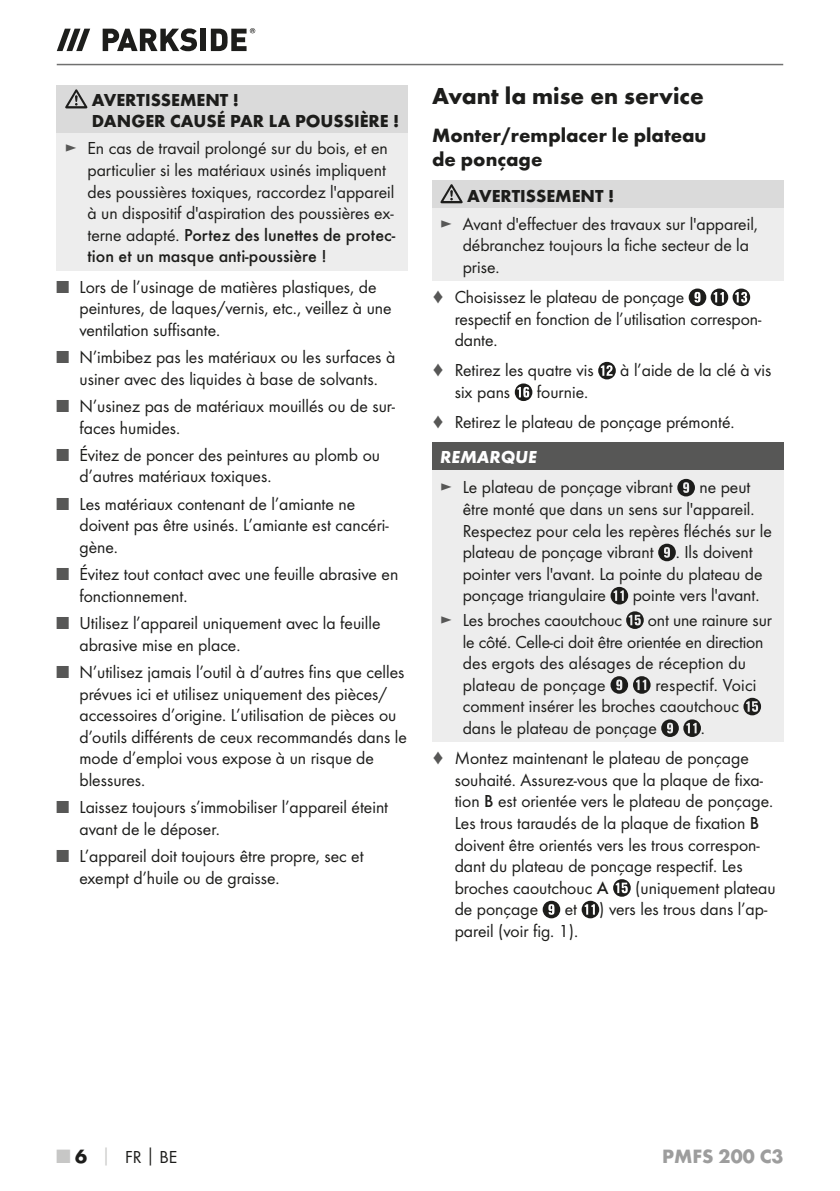
<style>
.page{position:relative;width:840px;height:1191px;background:#fff}
.page>*{position:absolute;margin:0;border:0;box-sizing:border-box;transform-origin:0 0}
.t1{font:700 24px "Futura";color:#1d1d1b}
.t2{font:700 20px/24px "Futura";color:#1d1d1b}
.t3{font:700 20px "Futura";color:#9d9d9d}
.t4{font:18px/21.6px "Futura Boo";color:#1d1d1b}
.t5{font:500 18px/21.6px "Futura";color:#1d1d1b}
.t6{font:700 18px/21.6px "Futura";color:#1d1d1b}
.t7{font:italic 700 18px "Futura";color:#fff}
.s1{color:#575756}
.s2{font-family:"Futura Boo";font-weight:400}
.s3{font-family:"Futura";font-weight:500}
.s4{font-family:"Futura";font-weight:700;font-size:20px;color:#c7c7c6}
.s5{font-family:"Futura";font-weight:700;font-size:20px}
.s6{font-family:"Futura";font-weight:700;color:#c7c7c6}
.s7{font-family:"Futura";font-weight:700}
</style>
<div class="page">
<hr style="left:57px;top:64px;width:725px;height:1px;background:#70706f">
<svg style="left:57px;top:29px;width:33px;height:22px"></svg>
<svg style="left:103px;top:28px;width:94px;height:23px"></svg>
<div style="left:200px;top:29px;width:6px;height:22px;background:#1d1d1b"></div>
<svg style="left:211px;top:28px;width:44px;height:23px"></svg>
<div style="left:57px;top:85px;width:351px;height:48px;background:#dadada"></div>
<div style="left:57px;top:133px;width:351px;height:137px;background:#ededed"></div>
<svg style="left:65px;top:89px;width:22px;height:19px"></svg>
<div style="left:432px;top:180px;width:350px;height:28px;background:#dadada"></div>
<div style="left:432px;top:208px;width:350px;height:73px;background:#ededed"></div>
<svg style="left:440px;top:184px;width:22px;height:19px"></svg>
<svg style="left:688px;top:288px;width:61px;height:18px"></svg>
<svg style="left:598px;top:362px;width:17px;height:17px"></svg>
<svg style="left:514px;top:383px;width:18px;height:18px"></svg>
<div style="left:432px;top:442px;width:350px;height:28px;background:#575756"></div>
<div style="left:432px;top:470px;width:350px;height:272px;background:#ededed"></div>
<svg style="left:677px;top:479px;width:17px;height:17px"></svg>
<svg style="left:658px;top:543px;width:17px;height:18px"></svg>
<svg style="left:610px;top:587px;width:17px;height:17px"></svg>
<svg style="left:626px;top:611px;width:17px;height:18px"></svg>
<svg style="left:610px;top:676px;width:40px;height:18px"></svg>
<svg style="left:743px;top:698px;width:17px;height:17px"></svg>
<svg style="left:661px;top:719px;width:39px;height:18px"></svg>
<svg style="left:613px;top:879px;width:17px;height:17px"></svg>
<svg style="left:542px;top:900px;width:18px;height:18px"></svg>
<svg style="left:581px;top:900px;width:18px;height:18px"></svg>
<p class="t6" style="left:92px;top:90px;width:309px">AVERTISSEMENT !<br>DANGER CAUSÉ PAR LA POUSSIÈRE !</p>
<p class="t4" style="left:87px;top:138px;width:308px;text-indent:-23px"><span class="s1">►</span> En cas de travail prolongé sur du bois, et en particulier si les matériaux usinés impliquent des poussières toxiques, raccordez l'appareil à un dispositif d'aspiration des poussières ex-</p>
<p class="t5" style="left:87px;top:225px;width:309px"><span class="s2">terne adapté.</span> Portez des lunettes de protec&shy;tion et un masque anti-poussière !</p>
<p class="t4" style="left:79px;top:277px;width:313px;text-indent:-23px"><span class="s1">■</span> Lors de l’usinage de matières plastiques, de peintures, de laques/vernis, etc., veillez à une ventilation suffisante.</p>
<p class="t4" style="left:57px;top:347px;width:340px;text-align:center"><span class="s1">■</span> N’imbibez pas les matériaux ou les surfaces à usiner avec des liquides à base de solvants.</p>
<p class="t4" style="left:79px;top:396px;width:317px;text-indent:-23px"><span class="s1">■</span> N’usinez pas de matériaux mouillés ou de sur&shy;faces humides.</p>
<p class="t4" style="left:79px;top:445px;width:302px;text-indent:-23px"><span class="s1">■</span> Évitez de poncer des peintures au plomb ou d’autres matériaux toxiques.</p>
<p class="t4" style="left:79px;top:494px;width:310px;text-indent:-23px"><span class="s1">■</span> Les matériaux contenant de l’amiante ne doivent pas être usinés. L’amiante est cancéri&shy;gène.</p>
<p class="t4" style="left:79px;top:564px;width:320px;text-indent:-23px"><span class="s1">■</span> Évitez tout contact avec une feuille abrasive en fonctionnement.</p>
<p class="t4" style="left:79px;top:613px;width:302px;text-indent:-23px"><span class="s1">■</span> Utilisez l’appareil uniquement avec la feuille abrasive mise en place.</p>
<p class="t4" style="left:79px;top:662px;width:329px;text-indent:-23px"><span class="s1">■</span> N’utilisez jamais l’outil à d’autres fins que celles prévues ici et utilisez uniquement des pièces/ accessoires d’origine. L’utilisation de pièces ou d’outils différents de ceux recommandés dans le mode d’emploi vous expose à un risque de blessures.</p>
<p class="t4" style="left:79px;top:797px;width:310px;text-indent:-23px"><span class="s1">■</span> Laissez toujours s’immobiliser l’appareil éteint avant de le déposer.</p>
<p class="t4" style="left:79px;top:846px;width:285px;text-indent:-23px"><span class="s1">■</span> L’appareil doit toujours être propre, sec et exempt d’huile ou de graisse.</p>
<h1 class="t1" style="left:432px;top:86px;width:273px">Avant la mise en service</h1>
<p class="t2" style="left:432px;top:125px;width:276px">Monter/remplacer le plateau de ponçage</p>
<p class="t6" style="left:467px;top:186px;width:148px">AVERTISSEMENT !</p>
<p class="t4" style="left:462px;top:214px;width:296px;text-indent:-23px"><span class="s1">►</span> Avant d'effectuer des travaux sur l'appareil, débranchez toujours la fiche secteur de la prise.</p>
<p class="t4" style="left:454px;top:287px;width:308px;text-indent:-23px"><span class="s1">♦</span> Choisissez le plateau de ponçage<br>respectif en fonction de l’utilisation correspon&shy;dante.</p>
<p class="t4" style="left:432px;top:360px;width:163px"><span class="s1">♦</span> Retirez les quatre vis</p>
<p class="t4" style="left:620px;top:360px;width:153px">à l’aide de la clé à vis</p>
<p class="t4" style="left:454px;top:382px;width:57px">six pans</p>
<p class="t4" style="left:432px;top:378px;width:304px;line-height:30px;text-indent:105px">fournie.<br><span class="s1">♦</span> Retirez le plateau de ponçage prémonté.</p>
<p class="t7" style="left:440px;top:451px;width:98px">REMARQUE</p>
<p class="t4" style="left:440px;top:477px;width:234px"><span class="s1">►</span> Le plateau de ponçage vibrant</p>
<p class="t4" style="left:462px;top:477px;width:310px;text-indent:236px">ne peut être monté que dans un sens sur l'appareil.<br>Respectez pour cela les repères fléchés sur le plateau de ponçage vibrant . Ils doivent pointer vers l'avant. La pointe du plateau de ponçage triangulaire</p>
<p class="t4" style="left:632px;top:585px;width:128px">pointe vers l'avant.</p>
<p class="t4" style="left:440px;top:610px;width:183px"><span class="s1">►</span> Les broches caoutchouc</p>
<p class="t4" style="left:462px;top:610px;width:310px;text-indent:185px">ont une rainure sur le côté. Celle-ci doit être orientée en direction des ergots des alésages de réception du plateau de ponçage</p>
<p class="t4" style="left:462px;top:675px;width:295px;text-indent:193px">respectif. Voici comment insérer les broches caoutchouc dans le plateau de ponçage</p>
<p class="t4" style="left:432px;top:714px;width:318px;line-height:30px;text-indent:269px">.<br><span class="s1">♦</span> Montez maintenant le plateau de ponçage</p>
<p class="t4" style="left:454px;top:769px;width:320px">souhaité. Assurez-vous que la plaque de fixa&shy;tion <span class="s3">B</span> est orientée vers le plateau de ponçage.<br>Les trous taraudés de la plaque de fixation <span class="s3">B </span>doivent être orientés vers les trous correspon&shy;dant du plateau de ponçage respectif. Les broches caoutchouc <span class="s3">A</span></p>
<p class="t4" style="left:635px;top:877px;width:142px">(uniquement plateau</p>
<p class="t4" style="left:454px;top:899px;width:314px;text-indent:110px">et ) vers les trous dans l’ap&shy;pareil (voir fig. 1).</p>
<p class="t4" style="left:454px;top:899px;width:85px">de ponçage</p>
<p class="t4" style="left:57px;top:1146px;width:122px"><span class="s4">■</span> <span class="s5">6</span> <span class="s6">│</span> FR<span class="s7">│</span>BE</p>
<p class="t3" style="left:661px;top:1147px;width:123px">PMFS 200 C3</p>
</div>
